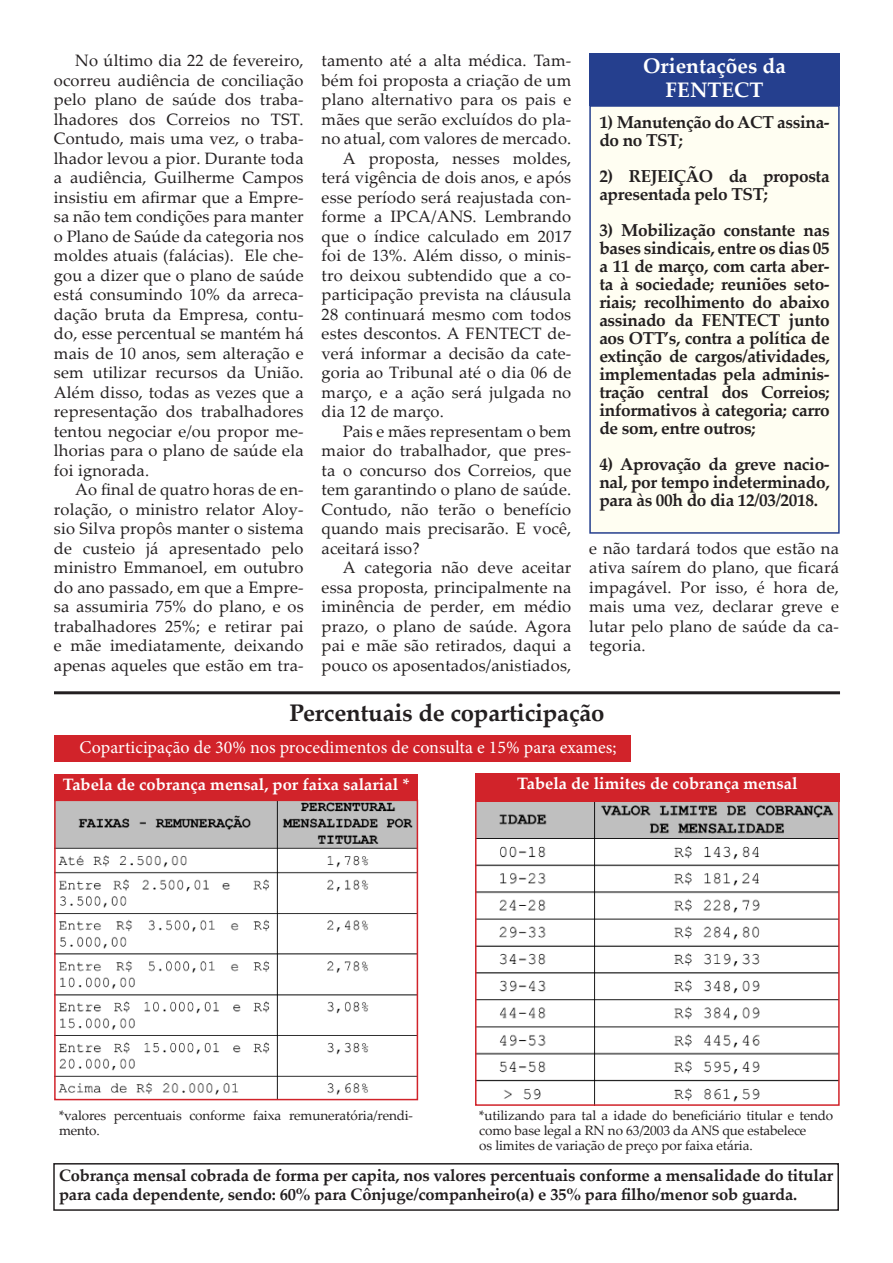
<style>
.page{position:relative;width:893px;height:1263px;background:#fff}
.page>*{position:absolute;margin:0;border:0;box-sizing:border-box;transform-origin:0 0}
.t1{font:700 24px "Palatino Linotype";letter-spacing:-.01em;color:#231f20}
.t2{font:700 21px "Palatino Linotype";color:#fff}
.t3{font:18px "Minion Pro";color:#fff}
.t4{font:700 17.25px/18px "Palatino Linotype";letter-spacing:-.02em;color:#231f20}
.t5{font:16.5px/19.5px "Palatino Linotype";letter-spacing:.01em;color:#231f20;text-align:justify}
.t6{font:700 16.5px/19.5px "Palatino Linotype";letter-spacing:-.01em;color:#231f20}
.t7{font:700 16.5px "Palatino Linotype";color:#fff}
.t8{font:13.5px/15px "Palatino Linotype";letter-spacing:-.01em;color:#231f20}
</style>
<div class="page">
<div style="left:590px;top:106px;width:249px;height:427px;background:#fffef2"></div>
<div style="left:589px;top:105px;width:251px;height:429px;border:2px solid #253f8e"></div>
<div style="left:589px;top:54px;width:251px;height:52px;background:#253f8e"></div>
<div style="left:53px;top:1163px;width:786px;height:48px;border:2px solid #231f20"></div>
<img style="left:478px;top:802px;width:359px;height:301px">
<div style="left:475px;top:774px;width:365px;height:332px;border:2px solid #d1232a"></div>
<img style="left:57px;top:803px;width:358px;height:294px">
<div style="left:54px;top:800px;width:364px;height:300px;border:2px solid #d1232a"></div>
<div style="left:54px;top:774px;width:364px;height:26px;background:#d1232a"></div>
<div style="left:475px;top:773px;width:365px;height:29px;background:#d1232a"></div>
<hr style="left:54px;top:691px;width:786px;height:3px;background:#231f20">
<div style="left:54px;top:735px;width:576px;height:26px;background:#d1232a"></div>
<p class="t5" style="left:54px;top:50px;width:251px;text-indent:21px">No último dia 22 de fevereiro, ocorreu audiência de conciliação pelo plano de saúde dos traba&shy;lhadores dos Correios no TST.<br>Contudo, mais uma vez, o traba&shy;lhador levou a pior. Durante toda a audiência, Guilherme Campos insistiu em afirmar que a Empre&shy;sa não tem condições para manter o Plano de Saúde da categoria nos moldes atuais (falácias). Ele che&shy;gou a dizer que o plano de saúde está consumindo 10% da arreca&shy;dação bruta da Empresa, contu&shy;do, esse percentual se mantém há mais de 10 anos, sem alteração e sem utilizar recursos da União.<br>Além disso, todas as vezes que a representação dos trabalhadores tentou negociar e/ou propor me&shy;lhorias para o plano de saúde ela foi ignorada.</p>
<p class="t5" style="left:54px;top:479px;width:251px;text-indent:21px">Ao final de quatro horas de en&shy;rolação, o ministro relator Aloy&shy;sio Silva propôs manter o sistema de custeio já apresentado pelo ministro Emmanoel, em outubro do ano passado, em que a Empre&shy;sa assumiria 75% do plano, e os trabalhadores 25%; e retirar pai e mãe imediatamente, deixando apenas aqueles que estão em tra-</p>
<p class="t5" style="left:322px;top:50px;width:251px">tamento até a alta médica. Tam&shy;bém foi proposta a criação de um plano alternativo para os pais e mães que serão excluídos do pla&shy;no atual, com valores de mercado.</p>
<p class="t5" style="left:322px;top:148px;width:251px;text-indent:21px">A proposta, nesses moldes, terá vigência de dois anos, e após esse período será reajustada con&shy;forme a IPCA/ANS. Lembrando que o índice calculado em 2017 foi de 13%. Além disso, o minis&shy;tro deixou subtendido que a co&shy;participação prevista na cláusula 28 continuará mesmo com todos estes descontos. A FENTECT de&shy;verá informar a decisão da cate&shy;goria ao Tribunal até o dia 06 de março, e a ação será julgada no dia 12 de março.</p>
<p class="t5" style="left:322px;top:421px;width:251px;text-indent:21px">Pais e mães representam o bem maior do trabalhador, que pres&shy;ta o concurso dos Correios, que tem garantindo o plano de saúde.<br>Contudo, não terão o benefício quando mais precisarão. E você, aceitará isso?</p>
<p class="t5" style="left:322px;top:557px;width:251px;text-indent:21px">A categoria não deve aceitar essa proposta, principalmente na iminência de perder, em médio prazo, o plano de saúde. Agora pai e mãe são retirados, daqui a pouco os aposentados/anistiados,</p>
<p class="t2" style="left:643px;top:51px;width:144px">Orientações da</p>
<p class="t2" style="left:666px;top:75px;width:99px">FENTECT</p>
<p class="t4" style="left:599px;top:112px;width:232px">1) Manutenção do ACT assina&shy;do no TST;</p>
<p class="t4" style="left:599px;top:166px;width:232px">2) REJEIÇÃO da proposta apresentada pelo TST;</p>
<p class="t4" style="left:599px;top:220px;width:232px;text-align:justify">3) Mobilização constante nas bases sindicais, entre os dias 05 a 11 de março, com carta aber&shy;ta à sociedade; reuniões seto&shy;riais; recolhimento do abaixo assinado da FENTECT junto aos OTT’s, contra a política de extinção de cargos/atividades, implementadas pela adminis&shy;tração central dos Correios; informativos à categoria; carro de som, entre outros;</p>
<p class="t4" style="left:599px;top:454px;width:232px;text-align:justify">4) Aprovação da greve nacio&shy;nal, por tempo indeterminado, para às 00h do dia 12/03/2018.</p>
<p class="t5" style="left:589px;top:537px;width:251px">e não tardará todos que estão na ativa saírem do plano, que ficará impagável. Por isso, é hora de, mais uma vez, declarar greve e lutar pelo plano de saúde da ca&shy;tegoria.</p>
<p class="t1" style="left:289px;top:695px;width:317px">Percentuais de coparticipação</p>
<p class="t3" style="left:80px;top:735px;width:538px">Coparticipação de 30% nos procedimentos de consulta e 15% para exames;</p>
<p class="t7" style="left:63px;top:773px;width:348px">Tabela de cobrança mensal, por faixa salarial *</p>
<p class="t7" style="left:517px;top:772px;width:282px">Tabela de limites de cobrança mensal</p>
<p class="t8" style="left:479px;top:1107px;width:355px">*utilizando para tal a idade do beneficiário titular e tendo como base legal a RN no 63/2003 da ANS que estabelece</p>
<p class="t8" style="left:479px;top:1137px;width:275px">os limites de variação de preço por faixa etária.</p>
<p class="t8" style="left:59px;top:1107px;width:355px">*valores percentuais conforme faixa remuneratória/rendi&shy;mento.</p>
<p class="t6" style="left:59px;top:1165px;width:776px">Cobrança mensal cobrada de forma per capita, nos valores percentuais conforme a mensalidade do titular para cada dependente, sendo: 60% para Cônjuge/companheiro(a) e 35% para filho/menor sob guarda.</p>
</div>
